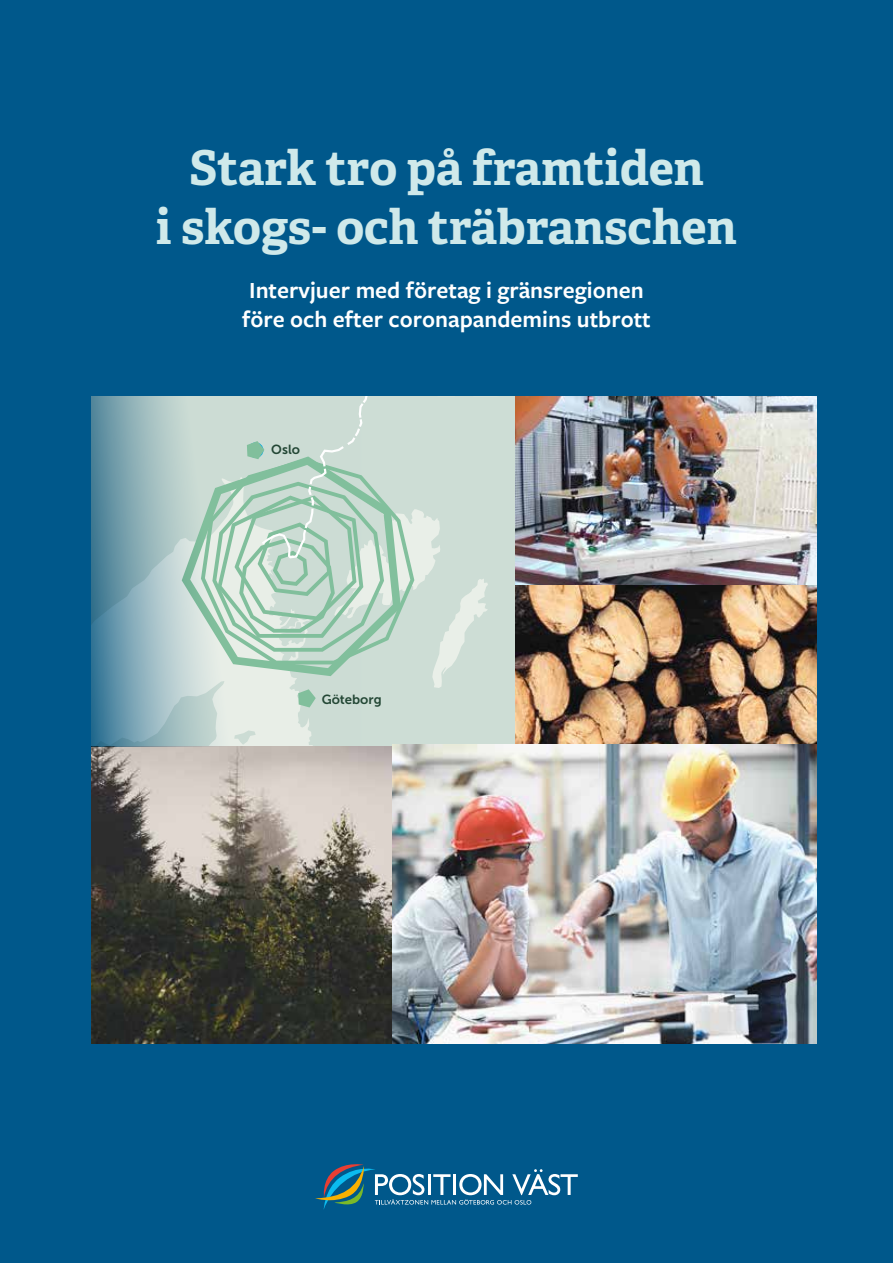
<style>
.page{position:relative;width:893px;height:1263px;background:#00588b}
.page>*{position:absolute;margin:0;border:0;box-sizing:border-box;transform-origin:0 0}
.t1{font:700 48px/58.5px "Adelle PE";letter-spacing:-.005em;color:#cfe9ea;text-align:center}
.t2{font:600 24px/28.8px "Freight Sans Pro";color:#fff}
.t3{font:13.2px "Museo Sans 700";color:#244836}
</style>
<div class="page">
<svg style="left:362px;top:396px;width:153px;height:349px;background:#ccddd4"></svg>
<img style="left:515px;top:396px;width:301px;height:349px">
<img style="left:91px;top:745px;width:725px;height:299px">
<svg style="left:91px;top:396px;width:271px;height:350px;background:#aecac5"></svg>
<svg style="left:315px;top:1164px;width:263px;height:45px"></svg>
<h1 class="t1" style="left:156px;top:137px;width:582px">Stark tro på framtiden<br>i skogs- och träbranschen</h1>
<p class="t2" style="left:242px;top:275px;width:410px">Intervjuer med företag i gränsregionen före och efter coronapandemins utbrott</p>
<p class="t3" style="left:271px;top:442px;width:30px">Oslo</p>
<p class="t3" style="left:322px;top:692px;width:61px">Göteborg</p>
</div>
